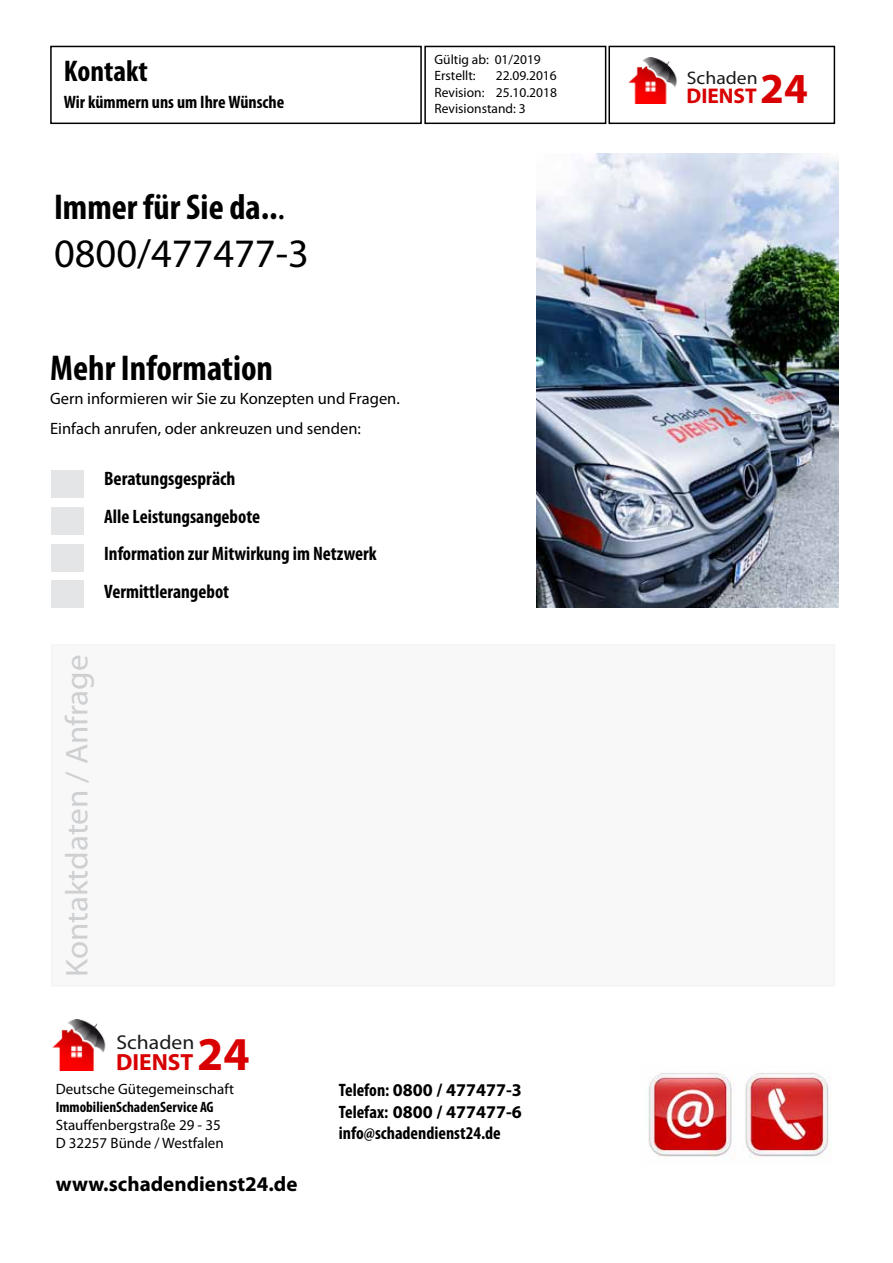
<style>
.page{position:relative;width:893px;height:1263px;background:#fff}
.page>*{position:absolute;margin:0;border:0;box-sizing:border-box;transform-origin:0 0}
.t1{font:40.5px "Myriad Pro";color:#000}
.t2{font:700 condensed 36px "Myriad Pro";color:#000}
.t3{font:31.5px "Myriad Pro";color:#cdcfd0;scale:1.05 1}
.t4{font:700 condensed 30px "Myriad Pro";color:#000}
.t5{font:700 23.4px "Myriad Pro";color:#d80000}
.t6{font:700 21.3px "Myriad Pro";color:#d80000}
.t7{font:700 21px "Myriad Pro";color:#000}
.t8{font:20.1px "Myriad Pro";color:#1a1a1a;scale:1.08 1}
.t9{font:700 condensed 19.5px/37.5px "Myriad Pro";color:#000}
.t10{font:18.15px "Myriad Pro";color:#1a1a1a;scale:1.08 1}
.t11{font:700 condensed 18px/21.6px "Myriad Pro";color:#000;text-align:justify}
.t12{font:16.5px/30px "Myriad Pro";color:#000}
.t13{font:15px/18px "Myriad Pro";color:#000}
.t14{font:700 condensed 15px "Myriad Pro";color:#000}
.t15{font:13.5px/16.2px "Myriad Pro";color:#000}
.s1{font-weight:400;font-stretch:normal}
.s2{font-size:47.25px}
.s3{font-stretch:normal}
.s4{font-size:42.9px}
</style>
<div class="page">
<div style="left:50px;top:46px;width:372px;height:78px;border:2px solid #000"></div>
<div style="left:424px;top:46px;width:182px;height:78px;border:2px solid #000"></div>
<div style="left:608px;top:46px;width:227px;height:78px;border:2px solid #000"></div>
<img style="left:628px;top:58px;width:49px;height:45px">
<div style="left:51px;top:470px;width:32px;height:27px;background:#e4e5e6"></div>
<div style="left:51px;top:544px;width:32px;height:27px;background:#e4e5e6"></div>
<div style="left:51px;top:508px;width:32px;height:27px;background:#e4e5e6"></div>
<div style="left:51px;top:644px;width:784px;height:342px;background:#f8f8f9"></div>
<div style="left:51px;top:580px;width:32px;height:28px;background:#e4e5e6"></div>
<img style="left:52px;top:1020px;width:54px;height:50px">
<img style="left:648px;top:1073px;width:181px;height:85px">
<img style="left:537px;top:154px;width:302px;height:454px">
<h3 class="t4" style="left:64px;top:52px;width:86px">Kontakt</h3>
<p class="t11" style="left:64px;top:91px;width:222px">Wir kümmern uns um Ihre Wünsche</p>
<h2 class="t2" style="left:54px;top:184px;width:232px">Immer für Sie da..<span class="s1">.</span></h2>
<h1 class="t1" style="left:54px;top:229px;width:256px">0800/477477-3</h1>
<h2 class="t2" style="left:50px;top:346px;width:224px">Mehr Information</h2>
<p class="t12" style="left:50px;top:383px;width:351px">Gern informieren wir Sie zu Konzepten und Fragen.<br>Einfach anrufen, oder ankreuzen und senden:</p>
<p class="t9" style="left:104px;top:460px;width:274px">Beratungsgespräch<br>Alle Leistungsangebote<br>Information zur Mitwirkung im Netzwerk<br>Vermittlerangebot</p>
<h3 class="t3" style="left:57px;top:977px;width:309px;rotate:-90deg">Kontaktdaten / Anfrage</h3>
<p class="t8" style="left:116px;top:1030px;width:74px">Schaden</p>
<p class="t5" style="left:116px;top:1046px;width:135px">DIENST <span class="s2">24</span></p>
<p class="t15" style="left:435px;top:51px;width:108px">Gültig ab: 01/2019<br>Erstellt:</p>
<p class="t15" style="left:435px;top:67px;width:124px;text-align:justify;text-indent:61px">22.09.2016<br>Revision: 25.10.2018<br>Revisionstand: 3</p>
<p class="t13" style="left:56px;top:1079px;width:180px">Deutsche Gütegemeinschaft</p>
<p class="t14" style="left:56px;top:1097px;width:160px">ImmobilienSchadenService AG</p>
<p class="t13" style="left:56px;top:1115px;width:170px">Stauffenbergstraße 29 - 35<br>D 32257 Bünde / Westfalen</p>
<p class="t7" style="left:56px;top:1170px;width:243px">www.schadendienst24.de</p>
<p class="t11" style="left:339px;top:1079px;width:184px">Telefon: <span class="s3">0800 / 477477-3<br></span>Telefax: <span class="s3">0800 / 477477-6 </span>info@schadendienst24.de</p>
<p class="t10" style="left:687px;top:67px;width:67px">Schaden</p>
<p class="t6" style="left:686px;top:82px;width:123px">DIENST <span class="s4">24</span></p>
</div>
